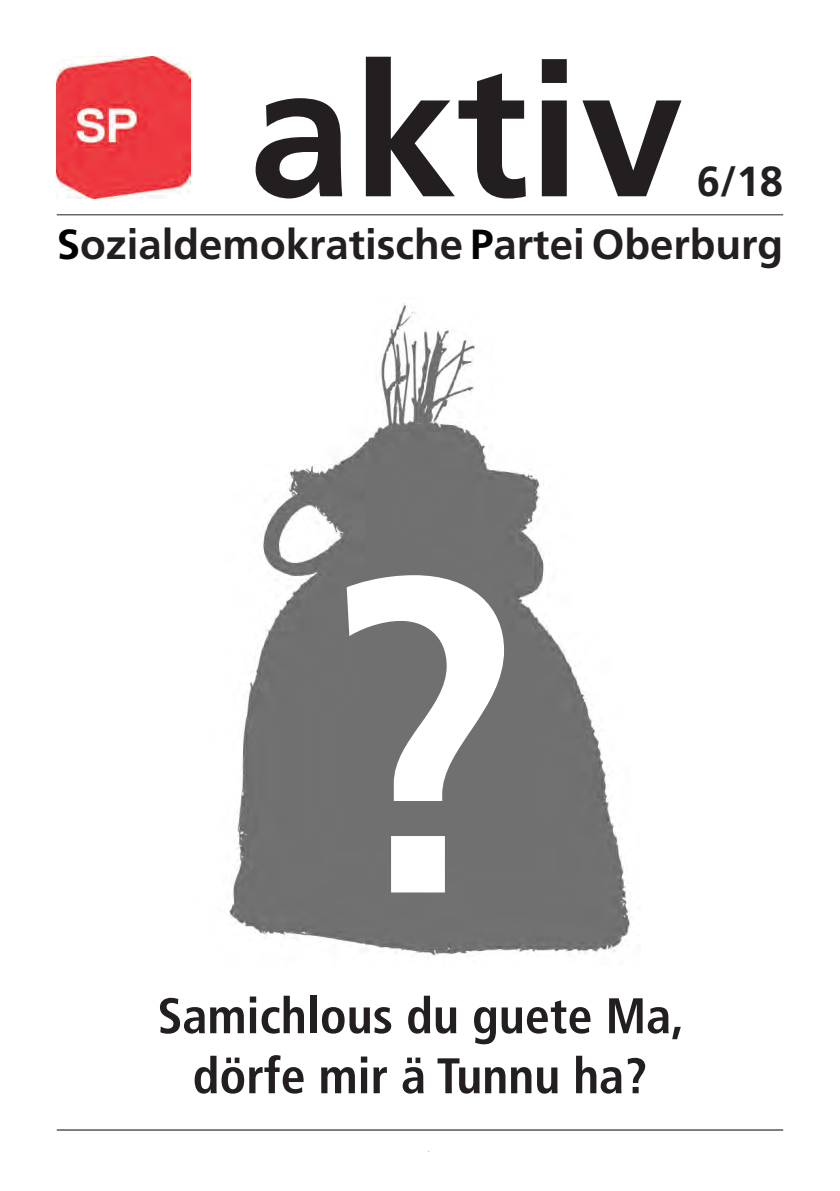
<style>
.page{position:relative;width:840px;height:1191px;background:#fff}
.page>*{position:absolute;margin:0;border:0;box-sizing:border-box;transform-origin:0 0}
.Spitzmarke{font:700 condensed 448px "Frutiger LT Std";color:#fff}
.Haupttitel{font:700 186px "Frutiger LT Std";color:#231f20}
.Spitzmarke-2{font:700 condensed 50px/60px "Frutiger LT Std";color:#231f20;text-align:center}
.Haupttitel-2{font:700 42px "Frutiger LT Std";color:#231f20}
.s1{color:#000}
</style>
<div class="page">
<img style="left:57px;top:57px;width:134px;height:141px">
<hr style="left:57px;top:214px;width:725px;height:1px;background:#231f20">
<hr style="left:57px;top:1129px;width:725px;height:1px;background:#000">
<img style="left:229px;top:303px;width:402px;height:653px">
<p class="Haupttitel" style="left:249px;top:22px;width:436px">aktiv</p>
<p class="Haupttitel-2" style="left:696px;top:157px;width:88px">6/18</p>
<p class="Haupttitel-2" style="left:57px;top:219px;width:727px"><span class="s1">S</span>ozialdemokratische <span class="s1">P</span>artei Oberburg</p>
<p class="Spitzmarke" style="left:316px;top:471px;width:209px">?</p>
<p class="Spitzmarke-2" style="left:157px;top:986px;width:528px">Samichlous du guete Ma, dörfe mir ä Tunnu ha?</p>
</div>
